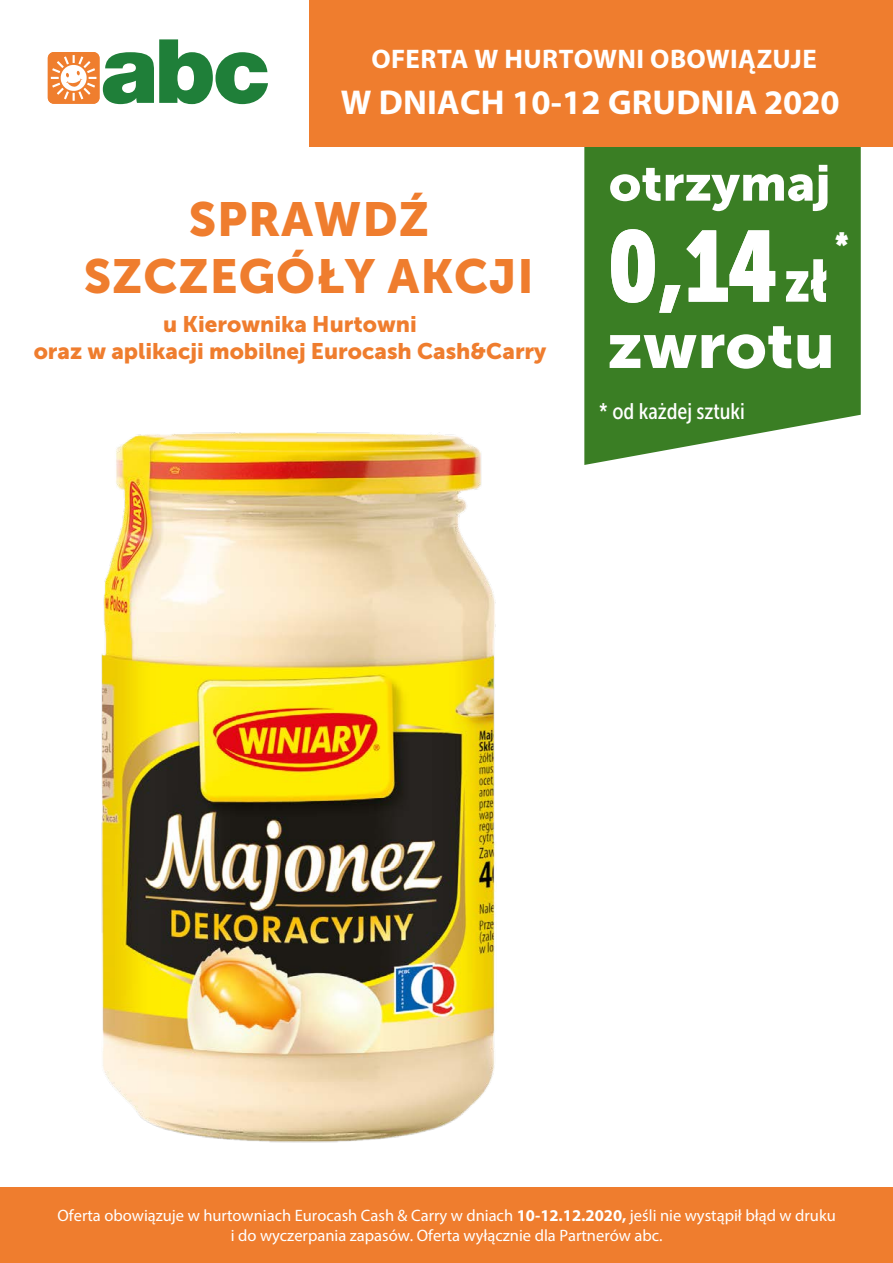
<style>
.page{position:relative;width:893px;height:1263px;background:#fff}
.page>*{position:absolute;margin:0;border:0;box-sizing:border-box;transform-origin:0 0}
.t1{font:99.6px "Museo Sans Cond 900";color:#fff}
.t2{font:63.9px "Museo Sans 900";color:#fff}
.t3{font:59.25px "Museo Sans Cond 900";color:#fff}
.t4{font:50.1px "Museo Sans 900";color:#fff}
.t5{font:47.55px/57px "Museo Sans 900";letter-spacing:.02em;color:#ef7d2e;text-align:center}
.t6{font:700 34.65px "Myriad Pro";letter-spacing:.005em;color:#fff}
.t7{font:34.65px "Museo Sans Cond 900";color:#fff}
.t8{font:700 27px "Myriad Pro";letter-spacing:.015em;color:#fff}
.t9{font:22.5px "Museo Sans Cond 500";letter-spacing:-.005em;color:#fff}
.t10{font:22.35px/26.8px "Museo Sans 900";color:#ef7d2e;text-align:center}
.t11{font:16.5px/19.8px "Myriad Pro";color:#fff;text-align:center}
.s1{font-weight:700}
</style>
<div class="page">
<svg style="left:584px;top:146px;width:277px;height:319px;background:#4a8835"></svg>
<div style="left:0;top:1187px;width:893px;height:76px;background:#ef7d2e"></div>
<div style="left:0;top:0;width:893px;height:146px;background:#ef7d2e"></div>
<div style="left:0;top:0;width:309px;height:146px;background:#fff"></div>
<svg style="left:103px;top:39px;width:165px;height:65px"></svg>
<div style="left:48px;top:52px;width:51px;height:52px;background:#ef7e2e;border-radius:6px"></div>
<svg style="left:51px;top:55px;width:45px;height:46px"></svg>
<img style="left:101px;top:432px;width:395px;height:711px">
<h3 class="t8" style="left:371px;top:41px;width:447px">OFERTA W HURTOWNI OBOWIĄZUJE</h3>
<h3 class="t6" style="left:341px;top:80px;width:500px">W DNIACH 10-12 GRUDNIA 2020</h3>
<h3 class="t5" style="left:84px;top:190px;width:452px">SPRAWDŹ<br>SZCZEGÓŁY AKCJI</h3>
<h3 class="t10" style="left:34px;top:310px;width:514px">u Kierownika Hurtowni<br>oraz w aplikacji mobilnej Eurocash Cash&amp;Carry</h3>
<h3 class="t4" style="left:609px;top:155px;width:223px">otrzymaj</h3>
<h1 class="t1" style="left:607px;top:210px;width:172px">0,14</h1>
<h3 class="t3" style="left:784px;top:247px;width:44px">zł</h3>
<h3 class="t7" style="left:834px;top:225px;width:16px">*</h3>
<h2 class="t2" style="left:607px;top:309px;width:229px">zwrotu</h2>
<h3 class="t9" style="left:599px;top:399px;width:147px">* od każdej sztuki</h3>
<p class="t11" style="left:58px;top:1205px;width:780px">Oferta obowiązuje w hurtowniach Eurocash Cash &amp; Carry w dniach <span class="s1">10-12.12.2020,</span> jeśli nie wystąpił błąd w druku i do wyczerpania zapasów. Oferta wyłącznie dla Partnerów abc.</p>
</div>
